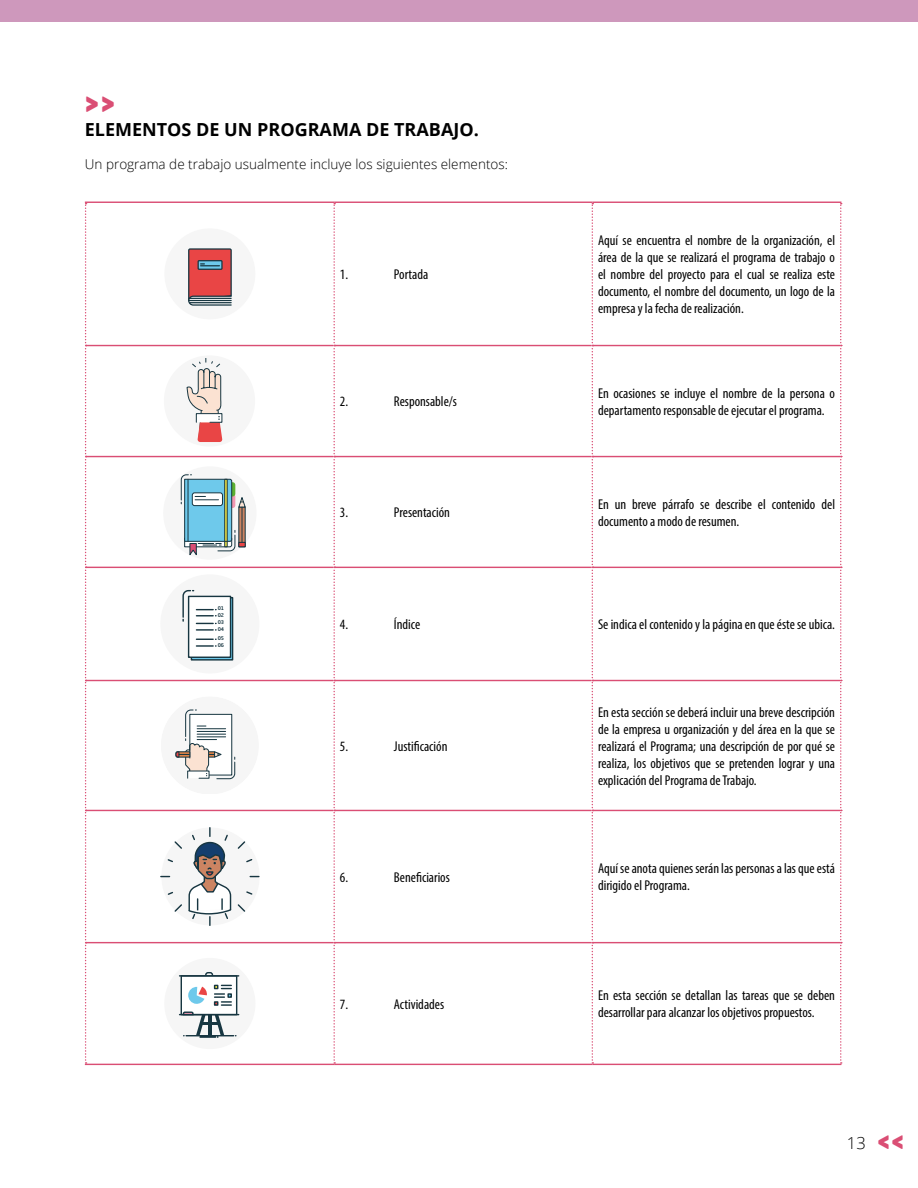
<style>
.page{position:relative;width:918px;height:1188px;background:#fff}
.page>*{position:absolute;margin:0;border:0;box-sizing:border-box;transform-origin:0 0}
.t1{font:27px "Panton Black Caps";color:#da4e74}
.t2{font:700 18px "Open Sans";color:#000}
.t3{font:300 16.5px "Open Sans";color:#000}
.t4{font:condensed 14.25px/17.1px "Myriad Pro";color:#000}
.t5{font:300 13.5px "Open Sans";color:#000}
.t6{font:5.1px/6.4px "Neo Sans Std Medium TR";color:#173641}
</style>
<div class="page">
<div style="left:0;top:0;width:918px;height:21px;background:#ce98bc"></div>
<hr style="left:85px;top:202px;width:249px;height:1px;background:#da4e74">
<hr style="left:334px;top:202px;width:258px;height:1px;background:#da4e74">
<hr style="left:592px;top:202px;width:249px;height:1px;background:#da4e74">
<hr style="left:86px;top:345px;width:247px;height:1px;background:#da4e74">
<hr style="left:335px;top:345px;width:257px;height:1px;background:#da4e74">
<hr style="left:593px;top:345px;width:247px;height:1px;background:#da4e74">
<hr style="left:86px;top:456px;width:247px;height:1px;background:#da4e74">
<hr style="left:335px;top:456px;width:257px;height:1px;background:#da4e74">
<hr style="left:593px;top:456px;width:247px;height:1px;background:#da4e74">
<hr style="left:86px;top:567px;width:247px;height:1px;background:#da4e74">
<hr style="left:335px;top:567px;width:257px;height:1px;background:#da4e74">
<hr style="left:593px;top:567px;width:247px;height:1px;background:#da4e74">
<hr style="left:86px;top:680px;width:247px;height:1px;background:#da4e74">
<hr style="left:335px;top:680px;width:257px;height:1px;background:#da4e74">
<hr style="left:593px;top:680px;width:247px;height:1px;background:#da4e74">
<hr style="left:86px;top:810px;width:247px;height:1px;background:#da4e74">
<hr style="left:335px;top:810px;width:257px;height:1px;background:#da4e74">
<hr style="left:593px;top:810px;width:247px;height:1px;background:#da4e74">
<hr style="left:86px;top:942px;width:247px;height:1px;background:#da4e74">
<hr style="left:335px;top:942px;width:257px;height:1px;background:#da4e74">
<hr style="left:593px;top:942px;width:247px;height:1px;background:#da4e74">
<hr style="left:85px;top:1064px;width:249px;height:1px;background:#da4e74">
<hr style="left:334px;top:1064px;width:258px;height:1px;background:#da4e74">
<hr style="left:592px;top:1064px;width:249px;height:1px;background:#da4e74">
<svg style="left:333px;top:203px;width:2px;height:861px"></svg>
<svg style="left:592px;top:203px;width:1px;height:861px"></svg>
<svg style="left:85px;top:203px;width:2px;height:861px"></svg>
<svg style="left:840px;top:203px;width:2px;height:861px"></svg>
<div style="left:164px;top:228px;width:91px;height:91px;background:#f6f6f6;border-radius:50%"></div>
<svg style="left:188px;top:248px;width:44px;height:58px;background:#b5575b"></svg>
<svg style="left:186px;top:358px;width:37px;height:85px"></svg>
<div style="left:163px;top:466px;width:94px;height:94px;background:#f6f6f6;border-radius:50%"></div>
<svg style="left:180px;top:474px;width:66px;height:82px"></svg>
<div style="left:160px;top:574px;width:99px;height:99px;background:#f6f6f6;border-radius:50%"></div>
<div style="left:191px;top:597px;width:42px;height:64px;background:#6ec9eb;border:1px solid #173641"></div>
<div style="left:188px;top:596px;width:43px;height:62px;background:#fff;border:1px solid #173641"></div>
<svg style="left:196px;top:639px;width:21px;height:8px"></svg>
<svg style="left:182px;top:589px;width:35px;height:42px"></svg>
<svg style="left:175px;top:709px;width:61px;height:71px"></svg>
<svg style="left:160px;top:827px;width:100px;height:99px"></svg>
<div style="left:164px;top:958px;width:91px;height:91px;background:#f6f6f6;border-radius:50%"></div>
<div style="left:205px;top:972px;width:8px;height:8px;border:1px solid #173641;border-radius:2px"></div>
<div style="left:181px;top:975px;width:56px;height:40px;background:#fff;border:1px solid #173641"></div>
<hr style="left:180px;top:975px;width:59px;height:2px;background:#173641">
<hr style="left:180px;top:1014px;width:59px;height:1px;background:#173641">
<svg style="left:182px;top:985px;width:55px;height:53px"></svg>
<h1 class="t1" style="left:85px;top:86px;width:31px">&gt;&gt;</h1>
<p class="t2" style="left:85px;top:117px;width:396px">ELEMENTOS DE UN PROGRAMA DE TRABAJO.</p>
<p class="t5" style="left:85px;top:155px;width:425px">Un programa de trabajo usualmente incluye los siguientes elementos:</p>
<p class="t4" style="left:340px;top:266px;width:10px">1.</p>
<p class="t4" style="left:394px;top:266px;width:36px">Portada</p>
<p class="t4" style="left:598px;top:232px;width:239px;text-align:justify">Aquí se encuentra el nombre de la organización, el área de la que se realizará el programa de trabajo o el nombre del proyecto para el cual se realiza este documento, el nombre del documento, un logo de la empresa y la fecha de realización.</p>
<p class="t4" style="left:340px;top:393px;width:10px">2.</p>
<p class="t4" style="left:394px;top:393px;width:65px">Responsable/s</p>
<p class="t4" style="left:598px;top:384px;width:239px">En ocasiones se incluye el nombre de la persona o departamento responsable de ejecutar el programa.</p>
<p class="t6" style="left:218px;top:605px;width:8px">01<br>02</p>
<p class="t6" style="left:218px;top:618px;width:8px;line-height:6.9px">03<br>04</p>
<p class="t6" style="left:218px;top:634px;width:8px;line-height:7.2px">05<br>06</p>
<p class="t4" style="left:340px;top:504px;width:10px">3.</p>
<p class="t4" style="left:394px;top:504px;width:58px">Presentación</p>
<p class="t4" style="left:598px;top:495px;width:239px">En un breve párrafo se describe el contenido del documento a modo de resumen.</p>
<p class="t4" style="left:340px;top:616px;width:10px">4.</p>
<p class="t4" style="left:394px;top:616px;width:28px">Índice</p>
<p class="t4" style="left:598px;top:616px;width:238px">Se indica el contenido y la página en que éste se ubica.</p>
<p class="t4" style="left:340px;top:737px;width:10px">5.</p>
<p class="t4" style="left:394px;top:737px;width:55px">Justificación</p>
<p class="t4" style="left:598px;top:703px;width:239px;text-align:justify">En esta sección se deberá incluir una breve descripción de la empresa u organización y del área en la que se realizará el Programa; una descripción de por qué se realiza, los objetivos que se pretenden lograr y una explicación del Programa de Trabajo.</p>
<p class="t4" style="left:340px;top:868px;width:10px">6.</p>
<p class="t4" style="left:394px;top:868px;width:58px">Beneficiarios</p>
<p class="t4" style="left:598px;top:860px;width:239px">Aquí se anota quienes serán las personas a las que está dirigido el Programa.</p>
<p class="t4" style="left:340px;top:995px;width:10px">7.</p>
<p class="t4" style="left:394px;top:995px;width:52px">Actividades</p>
<p class="t4" style="left:598px;top:987px;width:238px">En esta sección se detallan las tareas que se deben desarrollar para alcanzar los objetivos propuestos.</p>
<p class="t3" style="left:847px;top:1131px;width:20px">13</p>
</div>
